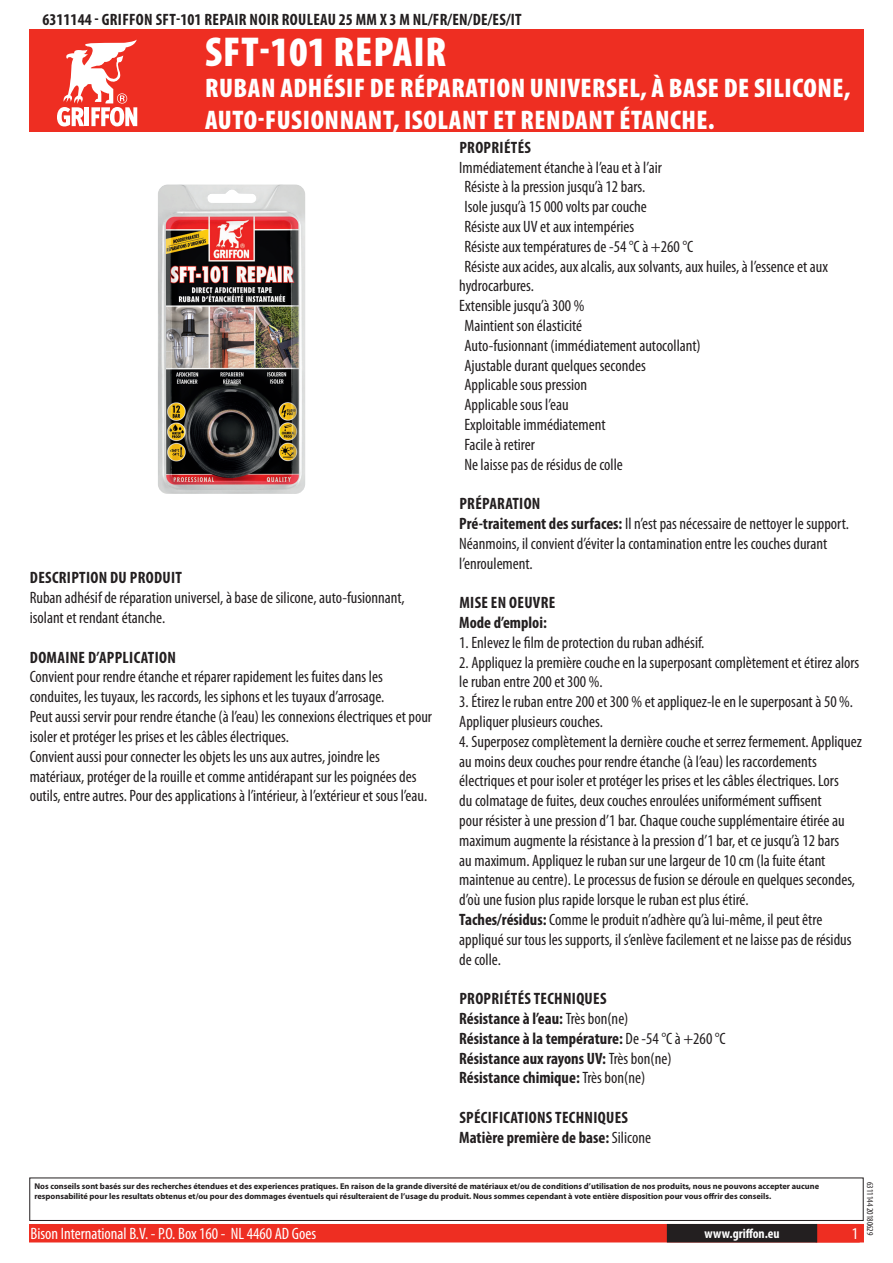
<style>
.page{position:relative;width:893px;height:1263px;background:#fff}
.page>*{position:absolute;margin:0;border:0;box-sizing:border-box;transform-origin:0 0}
.t1{font:900 condensed 42px "Myriad Pro";letter-spacing:.02em;color:#fff}
.t2{font:900 condensed 27px/32.4px "Myriad Pro";letter-spacing:.02em;color:#fff}
.t3{font:condensed 16.5px/19.8px "Myriad Pro";color:#231f20}
.t4{font:700 condensed 16.5px/19.8px "Myriad Pro";letter-spacing:.02em;color:#231f20}
.t5{font:condensed 16.5px "Myriad Pro";color:#fff}
.t6{font:700 condensed 13.5px "Myriad Pro";color:#fff}
.t7{font:condensed 9px "Myriad Pro";color:#231f20}
.t8{font:700 8.4px/10.1px "Myriad Pro";color:#231f20}
.s1{font-weight:700}
.s2{font-weight:400}
</style>
<div class="page">
<div style="left:30px;top:1225px;width:833px;height:17px;background:#ee2e22"></div>
<div style="left:29px;top:1224px;width:835px;height:18px;border:2px solid #ee2e22"></div>
<div style="left:816px;top:1224px;width:44px;height:18px;border:2px solid #ee2e22"></div>
<div style="left:668px;top:1225px;width:148px;height:17px;background:#231f20"></div>
<div style="left:667px;top:1224px;width:150px;height:18px;border:2px solid #231f20"></div>
<div style="left:29px;top:1177px;width:835px;height:44px;border:1px solid #231f20"></div>
<div style="left:30px;top:30px;width:834px;height:102px;background:#ee2e22"></div>
<svg style="left:57px;top:39px;width:80px;height:87px"></svg>
<img style="left:158px;top:184px;width:147px;height:310px">
<p class="t4" style="left:43px;top:9px;width:481px">6311144 - Griffon SFT-101 Repair Noir Rouleau 25 mm x 3 m NL/FR/EN/DE/ES/IT</p>
<h1 class="t1" style="left:205px;top:25px;width:240px">SFT-101 REPAIR</h1>
<h2 class="t2" style="left:205px;top:71px;width:647px">RUBAN ADHÉSIF DE RÉPARATION UNIVERSEL, À BASE DE SILICONE,<br>AUTO-FUSIONNANT, ISOLANT ET RENDANT ÉTANCHE.</h2>
<p class="t4" style="left:30px;top:568px;width:152px">Description du produit</p>
<p class="t3" style="left:30px;top:588px;width:376px">Ruban adhésif de réparation universel, à base de silicone, auto-fusionnant, isolant et rendant étanche.</p>
<p class="t4" style="left:30px;top:647px;width:147px">Domaine d’application</p>
<p class="t3" style="left:30px;top:667px;width:404px">Convient pour rendre étanche et réparer rapidement les fuites dans les conduites, les tuyaux, les raccords, les siphons et les tuyaux d’arrosage.<br>Peut aussi servir pour rendre étanche (à l’eau) les connexions électriques et pour isoler et protéger les prises et les câbles électriques.<br>Convient aussi pour connecter les objets les uns aux autres, joindre les matériaux, protéger de la rouille et comme antidérapant sur les poignées des outils, entre autres. Pour des applications à l’intérieur, à l’extérieur et sous l’eau.</p>
<p class="t4" style="left:459px;top:137px;width:72px">Propriétés</p>
<p class="t3" style="left:459px;top:157px;width:204px">Immédiatement étanche à l’eau et à l’air</p>
<p class="t3" style="left:464px;top:177px;width:182px">Résiste à la pression jusqu’à 12 bars.</p>
<p class="t3" style="left:464px;top:197px;width:184px">Isole jusqu’à 15 000 volts par couche</p>
<p class="t3" style="left:464px;top:216px;width:171px">Résiste aux UV et aux intempéries</p>
<p class="t3" style="left:464px;top:236px;width:230px">Résiste aux températures de -54 °C à +260 °C</p>
<p class="t3" style="left:464px;top:256px;width:365px">Résiste aux acides, aux alcalis, aux solvants, aux huiles, à l’essence et aux</p>
<p class="t3" style="left:459px;top:276px;width:76px">hydrocarbures.</p>
<p class="t3" style="left:459px;top:296px;width:127px">Extensible jusqu’à 300 %</p>
<p class="t3" style="left:464px;top:315px;width:119px">Maintient son élasticité</p>
<p class="t3" style="left:464px;top:335px;width:238px">Auto-fusionnant (immédiatement autocollant)</p>
<p class="t3" style="left:464px;top:355px;width:183px">Ajustable durant quelques secondes</p>
<p class="t3" style="left:464px;top:375px;width:124px">Applicable sous pression</p>
<p class="t3" style="left:464px;top:395px;width:106px">Applicable sous l’eau</p>
<p class="t3" style="left:464px;top:414px;width:143px">Exploitable immédiatement</p>
<p class="t3" style="left:464px;top:434px;width:72px">Facile à retirer</p>
<p class="t3" style="left:464px;top:454px;width:160px">Ne laisse pas de résidus de colle</p>
<p class="t3" style="left:459px;top:494px;width:391px"><span class="s1">Préparation<br>Pré-traitement des surfaces:</span> Il n’est pas nécessaire de nettoyer le support.<br>Néanmoins, il convient d’éviter la contamination entre les couches durant l’enroulement.</p>
<p class="t4" style="left:459px;top:592px;width:98px">Mise en oeuvre<br>Mode d’emploi:</p>
<p class="t3" style="left:459px;top:632px;width:247px">1. Enlevez le film de protection du ruban adhésif.</p>
<p class="t3" style="left:459px;top:652px;width:402px">2. Appliquez la première couche en la superposant complètement et étirez alors le ruban entre 200 et 300 %.</p>
<p class="t3" style="left:459px;top:692px;width:395px">3. Étirez le ruban entre 200 et 300 % et appliquez-le en le superposant à 50 %.<br>Appliquer plusieurs couches.</p>
<p class="t3" style="left:459px;top:731px;width:404px">4. Superposez complètement la dernière couche et serrez fermement. Appliquez au moins deux couches pour rendre étanche (à l’eau) les raccordements électriques et pour isoler et protéger les prises et les câbles électriques. Lors<br>du colmatage de fuites, deux couches enroulées uniformément suffisent<br>pour résister à une pression d’1 bar. Chaque couche supplémentaire étirée au maximum augmente la résistance à la pression d’1 bar, et ce jusqu’à 12 bars<br>au maximum. Appliquez le ruban sur une largeur de 10 cm (la fuite étant maintenue au centre). Le processus de fusion se déroule en quelques secondes, d’où une fusion plus rapide lorsque le ruban est plus étiré.<br><span class="s1">Taches/résidus:</span> Comme le produit n’adhère qu’à lui-même, il peut être appliqué sur tous les supports, il s’enlève facilement et ne laisse pas de résidus de colle.</p>
<p class="t4" style="left:459px;top:988px;width:268px">Propriétés techniques<br>Résistance à l’eau: <span class="s2">Très bon(ne)<br></span>Résistance à la température: <span class="s2">De -54 °C à +260 °C </span>Résistance aux rayons UV: <span class="s2">Très bon(ne)<br></span>Résistance chimique: <span class="s2">Très bon(ne)</span></p>
<p class="t4" style="left:459px;top:1107px;width:193px">Spécifications techniques<br>Matière première de base: <span class="s2">Silicone</span></p>
<p class="t8" style="left:34px;top:1181px;width:786px">Nos conseils sont basés sur des recherches étendues et des experiences pratiques. En raison de la grande diversité de matériaux et/ou de conditions d’utilisation de nos produits, nous ne pouvons accepter aucune responsabilité pour les resultats obtenus et/ou pour des dommages éventuels qui résulteraient de l’usage du produit. Nous sommes cependant à vote entière disposition pour vous offrir des conseils.</p>
<p class="t5" style="left:31px;top:1224px;width:287px">Bison International B.V. - P.O. Box 160 - NL 4460 AD Goes</p>
<p class="t6" style="left:704px;top:1225px;width:77px">www.griffon.eu</p>
<p class="t5" style="left:852px;top:1224px;width:8px">1</p>
<p class="t7" style="left:875px;top:1182px;width:55px;rotate:90deg">6311144 20180629</p>
</div>
